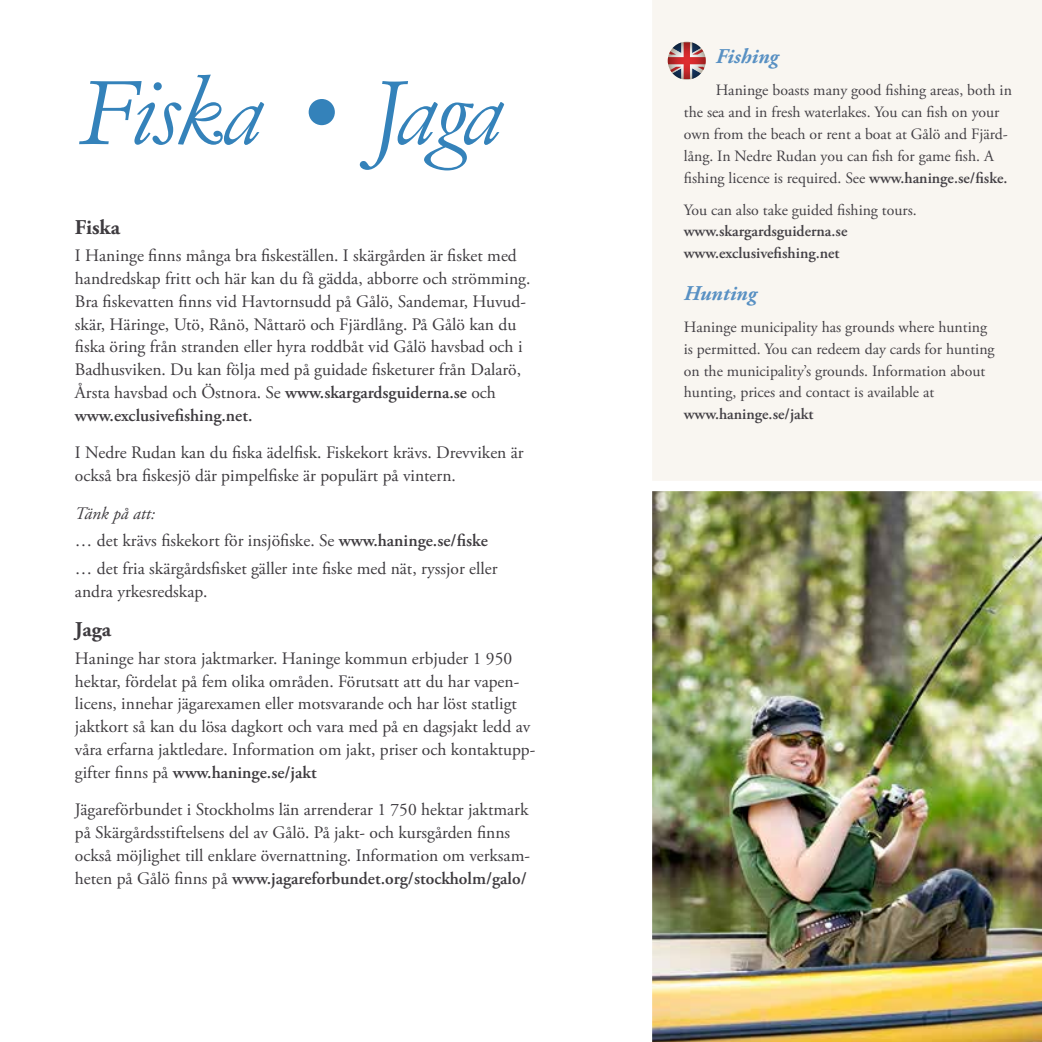
<style>
.page{position:relative;width:1042px;height:1042px;background:#fff}
.page>*{position:absolute;margin:0;border:0;box-sizing:border-box;transform-origin:0 0}
.t1{font:94.5px "Garamond Elegant FS";letter-spacing:-.015em;color:#3482ba}
.t2{font:italic 700 21px "Adobe Garamond Pro";letter-spacing:.005em;color:#5890c3}
.t3{font:700 21px "Adobe Garamond Pro";color:#3e3b3f}
.t4{font:17.5px/22.8px "Adobe Garamond Pro";color:#3e3b3f}
.t5{font:15.75px/21.9px "Adobe Garamond Pro";color:#434045}
.t6{font:600 15.75px/21.9px "Adobe Garamond Pro";color:#434045}
.s1{font-weight:600}
.s2{font-style:italic}
</style>
<div class="page">
<img style="left:652px;top:491px;width:390px;height:551px">
<div style="left:652px;top:0;width:390px;height:481px;background:#f9f6f1"></div>
<svg style="left:668px;top:42px;width:38px;height:37px"></svg>
<h1 class="t1" style="left:74px;top:62px;width:422px">Fiska • Jaga</h1>
<p class="t3" style="left:75px;top:215px;width:47px">Fiska</p>
<p class="t4" style="left:75px;top:245px;width:457px">I Haninge finns många bra fiskeställen. I skärgården är fisket med handredskap fritt och här kan du få gädda, abborre och strömming.<br>Bra fiskevatten finns vid Havtornsudd på Gålö, Sandemar, Huvud&shy;skär, Häringe, Utö, Rånö, Nåttarö och Fjärdlång. På Gålö kan du fiska öring från stranden eller hyra roddbåt vid Gålö havsbad och i Badhusviken. Du kan följa med på guidade fisketurer från Dalarö, Årsta havsbad och Östnora. Se <span class="s1">www.skargardsguiderna.se</span> och <span class="s1">www.exclusivefishing.net.</span></p>
<p class="t4" style="left:75px;top:442px;width:450px">I Nedre Rudan kan du fiska ädelfisk. Fiskekort krävs. Drevviken är också bra fiskesjö där pimpelfiske är populärt på vintern.</p>
<p class="t4" style="left:75px;top:500px;width:424px;line-height:27.7px"><span class="s2">Tänk på att:<br></span>… det krävs fiskekort för insjöfiske. Se <span class="s1">www.haninge.se/fiske </span>… det fria skärgårdsfisket gäller inte fiske med nät, ryssjor eller</p>
<p class="t4" style="left:75px;top:580px;width:134px">andra yrkesredskap.</p>
<p class="t3" style="left:75px;top:617px;width:38px">Jaga</p>
<p class="t4" style="left:75px;top:647px;width:462px">Haninge har stora jaktmarker. Haninge kommun erbjuder 1 950 hektar, fördelat på fem olika områden. Förutsatt att du har vapen&shy;licens, innehar jägarexamen eller motsvarande och har löst statligt jaktkort så kan du lösa dagkort och vara med på en dagsjakt ledd av våra erfarna jaktledare. Information om jakt, priser och kontaktupp&shy;gifter finns på <span class="s1">www.haninge.se/jakt</span></p>
<p class="t4" style="left:75px;top:799px;width:457px">Jägareförbundet i Stockholms län arrenderar 1 750 hektar jaktmark på Skärgårdsstiftelsens del av Gålö. På jakt- och kursgården finns också möjlighet till enklare övernattning. Information om verksam&shy;heten på Gålö finns på <span class="s1">www.jagareforbundet.org/stockholm/galo/</span></p>
<p class="t2" style="left:716px;top:45px;width:64px">Fishing</p>
<p class="t5" style="left:684px;top:80px;width:329px;text-indent:32px">Haninge boasts many good fishing areas, both in the sea and in fresh waterlakes. You can fish on your own from the beach or rent a boat at Gålö and Fjärd&shy;lång. In Nedre Rudan you can fish for game fish. A fishing licence is required. See <span class="s1">www.haninge.se/fiske.</span></p>
<p class="t5" style="left:684px;top:199px;width:234px">You can also take guided fishing tours.</p>
<p class="t6" style="left:684px;top:221px;width:165px">www.skargardsguiderna.se www.exclusivefishing.net</p>
<p class="t2" style="left:684px;top:281px;width:74px">Hunting</p>
<p class="t5" style="left:684px;top:316px;width:312px">Haninge municipality has grounds where hunting is permitted. You can redeem day cards for hunting on the municipality’s grounds. Information about hunting, prices and contact is available at</p>
<p class="t6" style="left:684px;top:403px;width:131px">www.haninge.se/jakt</p>
</div>
